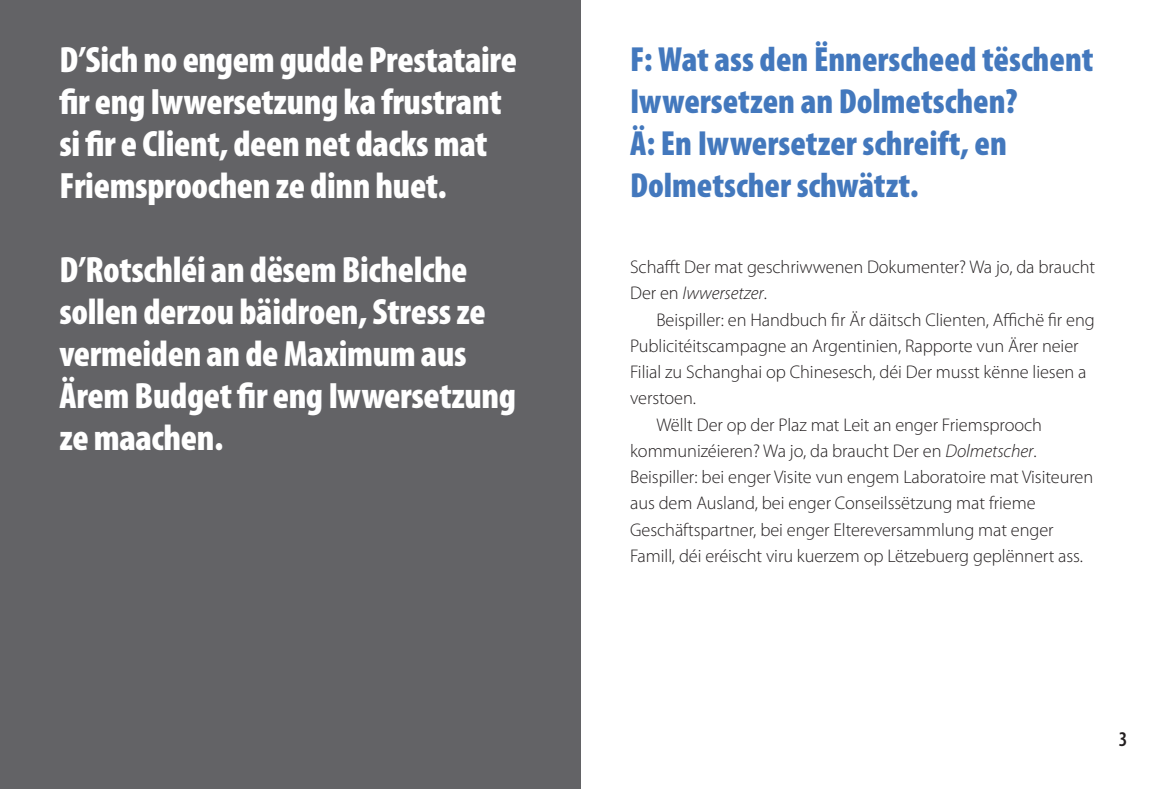
<style>
.page{position:relative;width:1161px;height:789px;background:#fff}
.page>*{position:absolute;margin:0;border:0;box-sizing:border-box;transform-origin:0 0}
.t1{font:900 condensed 36.75px/42px "Myriad Pro";letter-spacing:-.01em;color:#fff}
.t2{font:900 condensed 35px/42px "Myriad Pro";color:#4378bd}
.t3{font:600 condensed 21px "Myriad Pro";color:#231f20}
.t4{font:300 18.38px/26.2px "Myriad Pro";letter-spacing:-.005em;color:#231f20}
.s1{font-style:italic}
</style>
<div class="page">
<div style="left:0;top:0;width:580px;height:789px;background:#636366"></div>
<h1 class="t1" style="left:60px;top:38px;width:459px">D’Sich no engem gudde Prestataire fir eng Iwwersetzung ka frustrant si fir e Client, deen net dacks mat<br>Friemsproochen ze dinn huet.</h1>
<h1 class="t1" style="left:60px;top:248px;width:458px">D’Rotschléi an dësem Bichelche sollen derzou bäidroen, Stress ze vermeiden an de Maximum aus<br>Ärem Budget fir eng Iwwersetzung ze maachen.</h1>
<h2 class="t2" style="left:630px;top:37px;width:465px">F: Wat ass den Ënnerscheed tëschent<br>Iwwersetzen an Dolmetschen?<br>Ä: En Iwwersetzer schreift, en<br>Dolmetscher schwätzt.</h2>
<p class="t4" style="left:630px;top:254px;width:467px">Schafft Der mat geschriwwenen Dokumenter? Wa jo, da braucht<br>Der en <span class="s1">Iwwersetzer</span>.</p>
<p class="t4" style="left:656px;top:306px;width:440px">Beispiller: en Handbuch fir Är däitsch Clienten, Affichë fir eng</p>
<p class="t4" style="left:630px;top:332px;width:450px">Publicitéitscampagne an Argentinien, Rapporte vun Ärer neier</p>
<p class="t4" style="left:630px;top:359px;width:458px">Filial zu Schanghai op Chinesesch, déi Der musst kënne liesen a</p>
<p class="t4" style="left:630px;top:385px;width:67px">verstoen.</p>
<p class="t4" style="left:656px;top:411px;width:387px">Wëllt Der op der Plaz mat Leit an enger Friemsprooch</p>
<p class="t4" style="left:630px;top:437px;width:408px">kommunizéieren? Wa jo, da braucht Der en <span class="s1">Dolmetscher</span>.</p>
<p class="t4" style="left:630px;top:464px;width:464px">Beispiller: bei enger Visite vun engem Laboratoire mat Visiteuren</p>
<p class="t4" style="left:630px;top:490px;width:407px">aus dem Ausland, bei enger Conseilssëtzung mat frieme</p>
<p class="t4" style="left:630px;top:516px;width:425px">Geschäftspartner, bei enger Eltereversammlung mat enger</p>
<p class="t4" style="left:630px;top:542px;width:454px">Famill, déi eréischt viru kuerzem op Lëtzebuerg geplënnert ass.</p>
<p class="t3" style="left:1119px;top:726px;width:10px">3</p>
</div>
